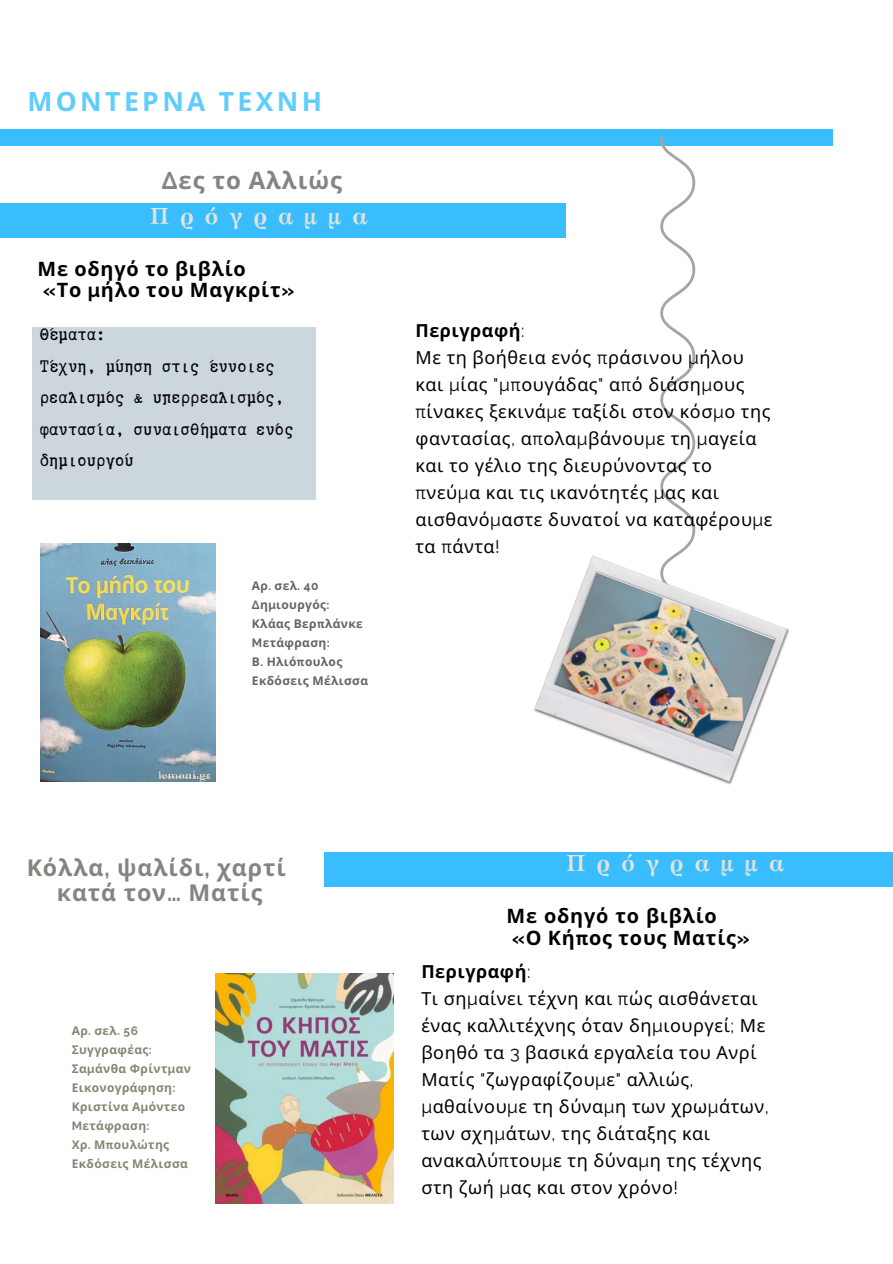
<style>
.page{position:relative;width:893px;height:1264px;background:#fff}
.page>*{position:absolute;margin:0;border:0;box-sizing:border-box;transform-origin:0 0}
.t1{font:700 26.4px "Noto Sans";letter-spacing:.13em;color:#5ecdff}
.t2{font:700 24px "Noto Sans";letter-spacing:.04em;color:#848580}
.t3{font:700 23.1px "Noto Sans";letter-spacing:.04em;color:#848580}
.t4{font:700 23.1px "GFS Artemisia";letter-spacing:.48em;color:#e1e4dc}
.t5{font:19.8px/31.5px "Truetypewriter Polygl OTT";letter-spacing:.03em;color:#000}
.t6{font:700 19.8px/21.3px "Noto Sans";letter-spacing:.04em;color:#000}
.t7{font:18px/27px "Noto Sans";letter-spacing:.03em;color:#000}
.t8{font:700 18px "Noto Sans";letter-spacing:.03em;color:#000}
.t9{font:700 12px "Noto Sans";letter-spacing:.03em;color:#848574}
.t10{font:700 12px "Noto Sans";letter-spacing:.03em;color:#636561}
.s1{font-family:"Raleway"}
.s2{font-family:"Raleway";font-weight:400}
</style>
<div class="page">
<div style="left:0;top:129px;width:833px;height:17px;background:#39bdff"></div>
<div style="left:0;top:204px;width:566px;height:34px;background:#39bdff"></div>
<div style="left:32px;top:327px;width:284px;height:172px;background:#ccd6dd"></div>
<img style="left:40px;top:543px;width:176px;height:238px">
<svg style="left:660px;top:137px;width:35px;height:417px"></svg>
<img style="left:534px;top:554px;width:255px;height:231px">
<div style="left:324px;top:852px;width:568px;height:34px;background:#39bdff"></div>
<img style="left:216px;top:973px;width:177px;height:230px">
<p class="t1" style="left:27px;top:83px;width:296px">ΜΟΝΤΕΡΝΑ ΤΕΧΝΗ</p>
<p class="t2" style="left:162px;top:163px;width:182px"><span class="s1">Δ</span>ες το Αλλιώς</p>
<p class="t4" style="left:150px;top:207px;width:219px">Πρόγραμμα</p>
<p class="t6" style="left:38px;top:258px;width:258px">Με οδηγό το βιβλίο<br><span class="s1">«</span>Το <span class="s1">μ</span>ήλο του Μαγκρίτ<span class="s1">»</span></p>
<p class="t5" style="left:40px;top:318px;width:67px">Θέματα:</p>
<p class="t5" style="left:40px;top:350px;width:236px">Τέχνη, μύηση στις έννοιες</p>
<p class="t5" style="left:40px;top:381px;width:245px">ρεαλισμός &amp; υπερρεαλισμός,</p>
<p class="t5" style="left:40px;top:413px;width:255px">φαντασία, συναισθήματα ενός δημιουργού</p>
<p class="t10" style="left:252px;top:577px;width:68px">Αρ<span class="s1">.</span> σελ<span class="s1">. 40</span></p>
<p class="t10" style="left:252px;top:596px;width:79px"><span class="s1">Δ</span>η<span class="s1">μ</span>ιουργός<span class="s1">:</span></p>
<p class="t10" style="left:252px;top:615px;width:112px">Κλάας Βερ<span class="s1">π</span>λάνκε</p>
<p class="t10" style="left:252px;top:634px;width:79px"><span class="s1">M</span>ετάφραση<span class="s1">:</span></p>
<p class="t10" style="left:252px;top:653px;width:92px">Β<span class="s1">.</span> Ηλιό<span class="s1">π</span>ουλος</p>
<p class="t10" style="left:252px;top:672px;width:118px">Εκδόσεις Μέλισσα</p>
<p class="t8" style="left:415px;top:318px;width:111px">Περιγραφή<span class="s2">:</span></p>
<p class="t7" style="left:415px;top:343px;width:330px">Με τη βοήθεια ενός <span class="s1">π</span>ράσινου <span class="s1">μ</span>ήλου</p>
<p class="t7" style="left:415px;top:370px;width:358px">και <span class="s1">μ</span>ίας <span class="s1">"μπ</span>ουγάδας<span class="s1">"</span> α<span class="s1">π</span>ό διάση<span class="s1">μ</span>ους <span class="s1">π</span>ίνακες ξεκινά<span class="s1">μ</span>ε ταξίδι στον κόσ<span class="s1">μ</span>ο της φαντασίας<span class="s1">,</span> α<span class="s1">π</span>ολα<span class="s1">μ</span>βάνου<span class="s1">μ</span>ε τη <span class="s1">μ</span>αγεία και το γέλιο της διευρύνοντας το <span class="s1">π</span>νεύ<span class="s1">μ</span>α και τις ικανότητές <span class="s1">μ</span>ας και αισθανό<span class="s1">μ</span>αστε δυνατοί να καταφέρου<span class="s1">μ</span>ε τα <span class="s1">π</span>άντα<span class="s1">!</span></p>
<p class="t3" style="left:27px;top:851px;width:261px">Κόλλα<span class="s1">,</span> ψαλίδι<span class="s1">,</span> χαρτί</p>
<p class="t3" style="left:57px;top:876px;width:207px">κατά τον<span class="s1">…</span> Ματίς</p>
<p class="t9" style="left:72px;top:1021px;width:68px">Αρ<span class="s1">.</span> σελ<span class="s1">. 56</span></p>
<p class="t9" style="left:72px;top:1040px;width:82px">Συγγραφέας<span class="s1">:</span></p>
<p class="t9" style="left:72px;top:1059px;width:121px">Σα<span class="s1">μ</span>άνθα Φρίντ<span class="s1">μ</span>αν</p>
<p class="t9" style="left:72px;top:1078px;width:105px">Εικονογράφηση<span class="s1">:</span></p>
<p class="t9" style="left:72px;top:1097px;width:115px">Κριστίνα Α<span class="s1">μ</span>όντεο</p>
<p class="t9" style="left:72px;top:1116px;width:79px"><span class="s1">M</span>ετάφραση<span class="s1">:</span></p>
<p class="t9" style="left:72px;top:1135px;width:99px">Χρ<span class="s1">.</span> Μ<span class="s1">π</span>ουλώτης</p>
<p class="t9" style="left:72px;top:1154px;width:118px">Εκδόσεις Μέλισσα</p>
<p class="t4" style="left:566px;top:854px;width:219px">Πρόγραμμα</p>
<p class="t6" style="left:506px;top:905px;width:245px">Με οδηγό το βιβλίο <span class="s1">«</span>Ο Κή<span class="s1">π</span>ος τους Ματίς<span class="s1">»</span></p>
<p class="t8" style="left:421px;top:958px;width:111px">Περιγραφή<span class="s2">:</span></p>
<p class="t7" style="left:421px;top:984px;width:349px">Τι ση<span class="s1">μ</span>αίνει τέχνη και <span class="s1">π</span>ώς αισθάνεται ένας καλλιτέχνης όταν δη<span class="s1">μ</span>ιουργεί<span class="s1">;</span> Με βοηθό τα <span class="s1">3</span> βασικά εργαλεία του Ανρί Ματίς <span class="s1">"</span>ζωγραφίζου<span class="s1">μ</span>ε<span class="s1">"</span> αλλιώς<span class="s1">, μ</span>αθαίνου<span class="s1">μ</span>ε τη δύνα<span class="s1">μ</span>η των χρω<span class="s1">μ</span>άτων<span class="s1">, </span>των σχη<span class="s1">μ</span>άτων<span class="s1">,</span> της διάταξης και ανακαλύ<span class="s1">π</span>του<span class="s1">μ</span>ε τη δύνα<span class="s1">μ</span>η της τέχνης στη ζωή <span class="s1">μ</span>ας και στον χρόνο<span class="s1">!</span></p>
</div>
